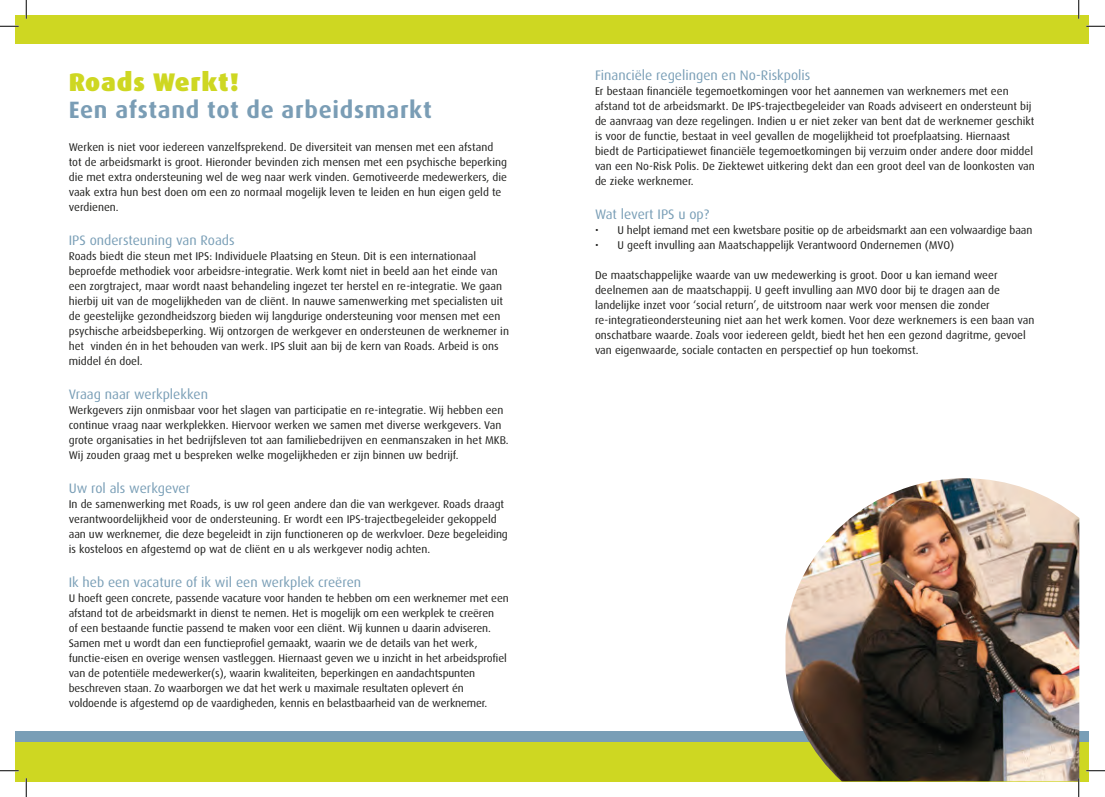
<style>
.page{position:relative;width:1105px;height:797px;background:#fff}
.page>*{position:absolute;margin:0;border:0;box-sizing:border-box;transform-origin:0 0}
.Kop1{font:900 25.5px "Dax";letter-spacing:.03em;color:#ced722}
.Kop1-2{font:700 23.62px "Dax";letter-spacing:.03em;color:#7a9db5}
.Kop4{font:13.75px "Dax";color:#799eb6}
.platte_tekst{font:13.75px "Dax";color:#799eb6}
.platte_tekst-2{font:11.25px/15px "Dax";color:#1d1d1b}
.platte_tekst-3{font:11px/15px "Dax";letter-spacing:-.01em;color:#1d1d1b}
.s1{font-size:11.25px}
</style>
<div class="page">
<div style="left:16px;top:731px;width:1073px;height:11px;background:#799eb6"></div>
<div style="left:16px;top:742px;width:1073px;height:39px;background:#ced722"></div>
<div style="left:16px;top:15px;width:1073px;height:29px;background:#ced722"></div>
<img style="left:785px;top:478px;width:294px;height:303px">
<svg style="left:0;top:25px;width:19px;height:2px"></svg>
<svg style="left:1086px;top:25px;width:19px;height:2px"></svg>
<svg style="left:0;top:770px;width:19px;height:1px"></svg>
<svg style="left:1086px;top:770px;width:19px;height:1px"></svg>
<svg style="left:25px;top:0;width:2px;height:19px"></svg>
<svg style="left:25px;top:778px;width:2px;height:19px"></svg>
<svg style="left:1078px;top:0;width:1px;height:19px"></svg>
<svg style="left:1078px;top:778px;width:1px;height:19px"></svg>
<p class="Kop1" style="left:69px;top:68px;width:172px">Roads Werkt!</p>
<p class="Kop1-2" style="left:69px;top:96px;width:364px">Een afstand tot de arbeidsmarkt</p>
<p class="platte_tekst-2" style="left:69px;top:140px;width:440px">Werken is niet voor iedereen vanzelfsprekend. De diversiteit van mensen met een afstand tot de arbeidsmarkt is groot. Hieronder bevinden zich mensen met een psychische beperking die met extra ondersteuning wel de weg naar werk vinden. Gemotiveerde medewerkers, die vaak extra hun best doen om een zo normaal mogelijk leven te leiden en hun eigen geld te verdienen.</p>
<p class="Kop4" style="left:69px;top:233px;width:167px">IPS ondersteuning van Roads</p>
<p class="platte_tekst-2" style="left:69px;top:249px;width:442px">Roads biedt die steun met IPS: Individuele Plaatsing en Steun. Dit is een internationaal beproefde methodiek voor arbeidsre-integratie. Werk komt niet in beeld aan het einde van een zorgtraject, maar wordt naast behandeling ingezet ter herstel en re-integratie. We gaan hierbij uit van de mogelijkheden van de cliënt. In nauwe samenwerking met specialisten uit de geestelijke gezondheidszorg bieden wij langdurige ondersteuning voor mensen met een psychische arbeidsbeperking. Wij ontzorgen de werkgever en ondersteunen de werknemer in het vinden én in het behouden van werk. IPS sluit aan bij de kern van Roads. Arbeid is ons middel én doel.</p>
<p class="Kop4" style="left:69px;top:386px;width:141px">Vraag naar werkplekken</p>
<p class="platte_tekst-2" style="left:69px;top:402px;width:441px">Werkgevers zijn onmisbaar voor het slagen van participatie en re-integratie. Wij hebben een continue vraag naar werkplekken. Hiervoor werken we samen met diverse werkgevers. Van grote organisaties in het bedrijfsleven tot aan familiebedrijven en eenmanszaken in het MKB.<br>Wij zouden graag met u bespreken welke mogelijkheden er zijn binnen uw bedrijf.</p>
<p class="platte_tekst" style="left:69px;top:480px;width:123px">Uw rol als werkgever</p>
<p class="platte_tekst-2" style="left:69px;top:496px;width:441px">In de samenwerking met Roads, is uw rol geen andere dan die van werkgever. Roads draagt verantwoordelijkheid voor de ondersteuning. Er wordt een IPS-trajectbegeleider gekoppeld aan uw werknemer, die deze begeleidt in zijn functioneren op de werkvloer. Deze begeleiding is kosteloos en afgestemd op wat de cliënt en u als werkgever nodig achten.</p>
<p class="Kop4" style="left:69px;top:574px;width:294px">Ik heb een vacature of ik wil een werkplek creëren</p>
<p class="platte_tekst-3" style="left:69px;top:590px;width:441px">U hoeft geen concrete, passende vacature voor handen te hebben om een werknemer met een afstand tot de arbeidsmarkt in dienst te nemen. Het is mogelijk om een werkplek te creëren<br>of een bestaande functie passend te maken voor een cliënt. Wij kunnen u daarin adviseren.<br>Samen met u wordt dan een functieprofiel gemaakt, waarin we de details van het werk, functie-eisen en overige wensen vastleggen. Hiernaast geven we u inzicht in het arbeidsprofiel van de potentiële medewerker(s), waarin kwaliteiten, beperkingen en aandachtspunten</p>
<p class="platte_tekst-3" style="left:69px;top:680px;width:396px">beschreven staan. Zo waarborgen we dat het werk u maximale resultaten oplevert <span class="s1">én</span></p>
<p class="platte_tekst-2" style="left:69px;top:695px;width:420px">voldoende is afgestemd op de vaardigheden, kennis en belastbaarheid van de werknemer.</p>
<p class="platte_tekst" style="left:595px;top:68px;width:217px">Financiële regelingen en No-Riskpolis</p>
<p class="platte_tekst-2" style="left:595px;top:84px;width:441px">Er bestaan financiële tegemoetkomingen voor het aannemen van werknemers met een afstand tot de arbeidsmarkt. De IPS-trajectbegeleider van Roads adviseert en ondersteunt bij de aanvraag van deze regelingen. Indien u er niet zeker van bent dat de werknemer geschikt is voor de functie, bestaat in veel gevallen de mogelijkheid tot proefplaatsing. Hiernaast biedt de Participatiewet financiële tegemoetkomingen bij verzuim onder andere door middel van een No-Risk Polis. De Ziektewet uitkering dekt dan een groot deel van de loonkosten van de zieke werknemer.</p>
<p class="Kop4" style="left:595px;top:206px;width:116px">Wat levert IPS u op?</p>
<p class="platte_tekst-2" style="left:595px;top:222px;width:439px">• U helpt iemand met een kwetsbare positie op de arbeidsmarkt aan een volwaardige baan</p>
<p class="platte_tekst-2" style="left:595px;top:237px;width:361px">• U geeft invulling aan Maatschappelijk Verantwoord Ondernemen (MVO)</p>
<p class="platte_tekst-2" style="left:595px;top:267px;width:406px">De maatschappelijke waarde van uw medewerking is groot. Door u kan iemand weer deelnemen aan de maatschappij. U geeft invulling aan MVO door bij te dragen aan de</p>
<p class="platte_tekst-2" style="left:595px;top:297px;width:396px">landelijke inzet voor ‘social return’, de uitstroom naar werk voor mensen die zonder</p>
<p class="platte_tekst-2" style="left:595px;top:312px;width:441px">re-integratieondersteuning niet aan het werk komen. Voor deze werknemers is een baan van onschatbare waarde. Zoals voor iedereen geldt, biedt het hen een gezond dagritme, gevoel van eigenwaarde, sociale contacten en perspectief op hun toekomst.</p>
</div>
